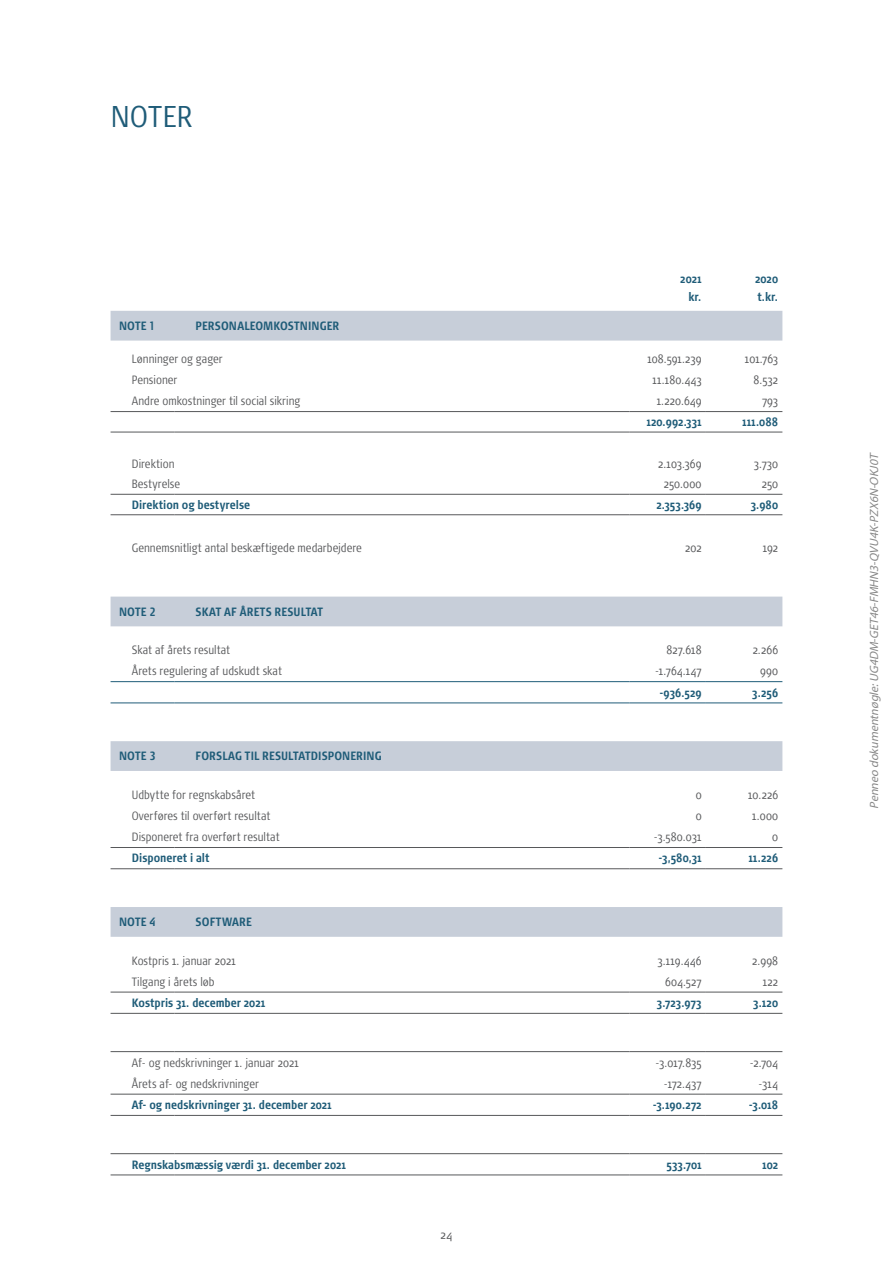
<style>
.page{position:relative;width:893px;height:1263px;background:#fff}
.page>*{position:absolute;margin:0;border:0;box-sizing:border-box;transform-origin:0 0}
.t1{font:300 condensed 30px "Signa Pro";letter-spacing:.005em;color:#1f5c78}
.t2{font:300 condensed 12px "Signa Pro";color:#57585a;scale:.95 1}
.t3{font:700 condensed 12px/18px "Signa Pro";letter-spacing:.01em;color:#1f5c78;text-align:right;scale:.95 1}
.t4{font:italic 12px "Myriad Pro";color:#888}
.t5{font:300 condensed 12px "Signa Pro";color:#57585a}
</style>
<div class="page">
<svg style="left:111px;top:311px;width:671px;height:626px"></svg>
<hr style="left:111px;top:681px;width:63px;height:1px;background:#1f5c78">
<hr style="left:174px;top:681px;width:455px;height:1px;background:#1f5c78">
<hr style="left:629px;top:681px;width:77px;height:1px;background:#1f5c78">
<hr style="left:706px;top:681px;width:76px;height:1px;background:#1f5c78">
<hr style="left:111px;top:703px;width:63px;height:1px;background:#1f5c78">
<hr style="left:174px;top:703px;width:455px;height:1px;background:#1f5c78">
<hr style="left:629px;top:703px;width:77px;height:1px;background:#1f5c78">
<hr style="left:706px;top:703px;width:76px;height:1px;background:#1f5c78">
<hr style="left:111px;top:847px;width:63px;height:1px;background:#57585a">
<hr style="left:174px;top:847px;width:455px;height:1px;background:#57585a">
<hr style="left:629px;top:847px;width:77px;height:1px;background:#57585a">
<hr style="left:706px;top:847px;width:76px;height:1px;background:#57585a">
<hr style="left:111px;top:868px;width:63px;height:1px;background:#57585a">
<hr style="left:174px;top:868px;width:455px;height:1px;background:#57585a">
<hr style="left:629px;top:868px;width:77px;height:1px;background:#57585a">
<hr style="left:706px;top:868px;width:76px;height:1px;background:#57585a">
<hr style="left:111px;top:992px;width:63px;height:1px;background:#57585a">
<hr style="left:174px;top:992px;width:455px;height:1px;background:#57585a">
<hr style="left:629px;top:992px;width:77px;height:1px;background:#57585a">
<hr style="left:706px;top:992px;width:76px;height:1px;background:#57585a">
<hr style="left:111px;top:1013px;width:63px;height:1px;background:#57585a">
<hr style="left:174px;top:1013px;width:455px;height:1px;background:#57585a">
<hr style="left:629px;top:1013px;width:77px;height:1px;background:#57585a">
<hr style="left:706px;top:1013px;width:76px;height:1px;background:#57585a">
<hr style="left:111px;top:1051px;width:63px;height:1px;background:#57585a">
<hr style="left:174px;top:1051px;width:455px;height:1px;background:#57585a">
<hr style="left:629px;top:1051px;width:77px;height:1px;background:#57585a">
<hr style="left:706px;top:1051px;width:76px;height:1px;background:#57585a">
<hr style="left:111px;top:1094px;width:63px;height:1px;background:#57585a">
<hr style="left:174px;top:1094px;width:455px;height:1px;background:#57585a">
<hr style="left:629px;top:1094px;width:77px;height:1px;background:#57585a">
<hr style="left:706px;top:1094px;width:76px;height:1px;background:#57585a">
<hr style="left:111px;top:1115px;width:63px;height:1px;background:#57585a">
<hr style="left:174px;top:1115px;width:455px;height:1px;background:#57585a">
<hr style="left:629px;top:1115px;width:77px;height:1px;background:#57585a">
<hr style="left:706px;top:1115px;width:76px;height:1px;background:#57585a">
<hr style="left:111px;top:1153px;width:63px;height:1px;background:#57585a">
<hr style="left:174px;top:1153px;width:455px;height:1px;background:#57585a">
<hr style="left:629px;top:1153px;width:77px;height:1px;background:#57585a">
<hr style="left:706px;top:1153px;width:76px;height:1px;background:#57585a">
<hr style="left:111px;top:1175px;width:63px;height:1px;background:#57585a">
<hr style="left:174px;top:1175px;width:455px;height:1px;background:#57585a">
<hr style="left:629px;top:1175px;width:77px;height:1px;background:#57585a">
<hr style="left:706px;top:1175px;width:76px;height:1px;background:#57585a">
<hr style="left:111px;top:411px;width:63px;height:1px;background:#57585a">
<hr style="left:174px;top:411px;width:455px;height:1px;background:#57585a">
<hr style="left:629px;top:411px;width:77px;height:1px;background:#57585a">
<hr style="left:706px;top:411px;width:76px;height:1px;background:#57585a">
<hr style="left:111px;top:432px;width:63px;height:1px;background:#57585a">
<hr style="left:174px;top:432px;width:455px;height:1px;background:#57585a">
<hr style="left:629px;top:432px;width:77px;height:1px;background:#57585a">
<hr style="left:706px;top:432px;width:76px;height:1px;background:#57585a">
<hr style="left:111px;top:494px;width:63px;height:1px;background:#57585a">
<hr style="left:174px;top:494px;width:455px;height:1px;background:#57585a">
<hr style="left:629px;top:494px;width:77px;height:1px;background:#57585a">
<hr style="left:706px;top:494px;width:76px;height:1px;background:#57585a">
<hr style="left:111px;top:514px;width:63px;height:1px;background:#57585a">
<hr style="left:174px;top:514px;width:455px;height:1px;background:#57585a">
<hr style="left:629px;top:514px;width:77px;height:1px;background:#57585a">
<hr style="left:706px;top:514px;width:76px;height:1px;background:#57585a">
<h1 class="t1" style="left:111px;top:101px;width:84px">NOTER</h1>
<p class="t3" style="left:680px;top:270px;width:24px">2021 kr.</p>
<p class="t3" style="left:755px;top:270px;width:26px;text-align:left">2020 t.kr.</p>
<p class="t3" style="left:119px;top:317px;width:38px">NOTE 1</p>
<p class="t3" style="left:196px;top:317px;width:153px">PERSONALEOMKOSTNINGER</p>
<p class="t2" style="left:132px;top:352px;width:97px">Lønninger og gager</p>
<p class="t2" style="left:647px;top:352px;width:59px">108.591.239</p>
<p class="t2" style="left:745px;top:352px;width:36px">101.763</p>
<p class="t2" style="left:132px;top:373px;width:50px">Pensioner</p>
<p class="t2" style="left:653px;top:373px;width:53px">11.180.443</p>
<p class="t2" style="left:754px;top:373px;width:27px">8.532</p>
<p class="t2" style="left:132px;top:395px;width:179px">Andre omkostninger til social sikring</p>
<p class="t2" style="left:657px;top:395px;width:49px">1.220.649</p>
<p class="t2" style="left:762px;top:395px;width:18px">793</p>
<p class="t3" style="left:647px;top:413px;width:59px">120.992.331</p>
<p class="t3" style="left:743px;top:413px;width:39px">111.088</p>
<p class="t2" style="left:132px;top:457px;width:47px">Direktion</p>
<p class="t2" style="left:658px;top:457px;width:47px">2.103.369</p>
<p class="t2" style="left:754px;top:457px;width:27px">3.730</p>
<p class="t2" style="left:132px;top:478px;width:52px">Bestyrelse</p>
<p class="t2" style="left:664px;top:478px;width:41px">250.000</p>
<p class="t2" style="left:762px;top:478px;width:19px">250</p>
<p class="t3" style="left:132px;top:496px;width:126px">Direktion og bestyrelse</p>
<p class="t3" style="left:656px;top:496px;width:49px">2.353.369</p>
<p class="t3" style="left:751px;top:496px;width:30px">3.980</p>
<p class="t2" style="left:132px;top:541px;width:244px">Gennemsnitligt antal beskæftigede medarbejdere</p>
<p class="t2" style="left:685px;top:541px;width:19px">202</p>
<p class="t2" style="left:763px;top:541px;width:18px">192</p>
<p class="t3" style="left:119px;top:603px;width:40px">NOTE 2</p>
<p class="t3" style="left:196px;top:603px;width:136px">SKAT AF ÅRETS RESULTAT</p>
<p class="t2" style="left:132px;top:643px;width:105px">Skat af årets resultat</p>
<p class="t2" style="left:666px;top:643px;width:39px">827.618</p>
<p class="t2" style="left:753px;top:643px;width:28px">2.266</p>
<p class="t2" style="left:132px;top:665px;width:160px">Årets regulering af udskudt skat</p>
<p class="t2" style="left:655px;top:665px;width:50px">-1.764.147</p>
<p class="t2" style="left:760px;top:665px;width:20px">990</p>
<p class="t3" style="left:659px;top:684px;width:46px">-936.529</p>
<p class="t3" style="left:752px;top:684px;width:29px">3.256</p>
<p class="t3" style="left:119px;top:747px;width:40px">NOTE 3</p>
<p class="t3" style="left:196px;top:747px;width:197px">FORSLAG TIL RESULTATDISPONERING</p>
<p class="t2" style="left:132px;top:788px;width:131px">Udbytte for regnskabsåret</p>
<p class="t2" style="left:696px;top:788px;width:8px">0</p>
<p class="t2" style="left:748px;top:788px;width:33px">10.226</p>
<p class="t2" style="left:132px;top:809px;width:147px">Overføres til overført resultat</p>
<p class="t2" style="left:696px;top:809px;width:8px">0</p>
<p class="t2" style="left:752px;top:809px;width:29px">1.000</p>
<p class="t2" style="left:132px;top:830px;width:157px">Disponeret fra overført resultat</p>
<p class="t2" style="left:654px;top:830px;width:52px">-3.580.031</p>
<p class="t2" style="left:772px;top:830px;width:8px">0</p>
<p class="t3" style="left:132px;top:849px;width:83px">Disponeret i alt</p>
<p class="t3" style="left:658px;top:849px;width:47px">-3,580,31</p>
<p class="t3" style="left:749px;top:849px;width:32px">11.226</p>
<p class="t3" style="left:119px;top:913px;width:40px">NOTE 4</p>
<p class="t3" style="left:196px;top:913px;width:61px">SOFTWARE</p>
<p class="t2" style="left:132px;top:954px;width:111px">Kostpris 1. januar 2021</p>
<p class="t2" style="left:657px;top:954px;width:48px">3.119.446</p>
<p class="t2" style="left:752px;top:954px;width:29px">2.998</p>
<p class="t2" style="left:132px;top:975px;width:89px">Tilgang i årets løb</p>
<p class="t2" style="left:665px;top:975px;width:40px">604.527</p>
<p class="t2" style="left:763px;top:975px;width:18px">122</p>
<p class="t3" style="left:132px;top:994px;width:142px">Kostpris 31. december 2021</p>
<p class="t3" style="left:657px;top:994px;width:49px">3.723.973</p>
<p class="t3" style="left:753px;top:994px;width:28px">3.120</p>
<p class="t2" style="left:132px;top:1056px;width:177px">Af- og nedskrivninger 1. januar 2021</p>
<p class="t2" style="left:656px;top:1056px;width:50px">-3.017.835</p>
<p class="t2" style="left:750px;top:1056px;width:31px">-2.704</p>
<p class="t2" style="left:132px;top:1077px;width:135px">Årets af- og nedskrivninger</p>
<p class="t2" style="left:664px;top:1077px;width:41px">-172.437</p>
<p class="t2" style="left:758px;top:1077px;width:22px">-314</p>
<p class="t3" style="left:132px;top:1096px;width:212px">Af- og nedskrivninger 31. december 2021</p>
<p class="t3" style="left:653px;top:1096px;width:53px">-3.190.272</p>
<p class="t3" style="left:749px;top:1096px;width:32px">-3.018</p>
<p class="t3" style="left:132px;top:1156px;width:227px">Regnskabsmæssig værdi 31. december 2021</p>
<p class="t3" style="left:666px;top:1156px;width:39px">533.701</p>
<p class="t3" style="left:762px;top:1156px;width:18px">102</p>
<p class="t5" style="left:440px;top:1228px;width:13px">24</p>
<p class="t4" style="left:869px;top:809px;width:359px;rotate:-90deg">Penneo dokumentnøgle:UG4DM-GET46-FMHN3-QVU4K-PZX6N-OKJ0T</p>
</div>
